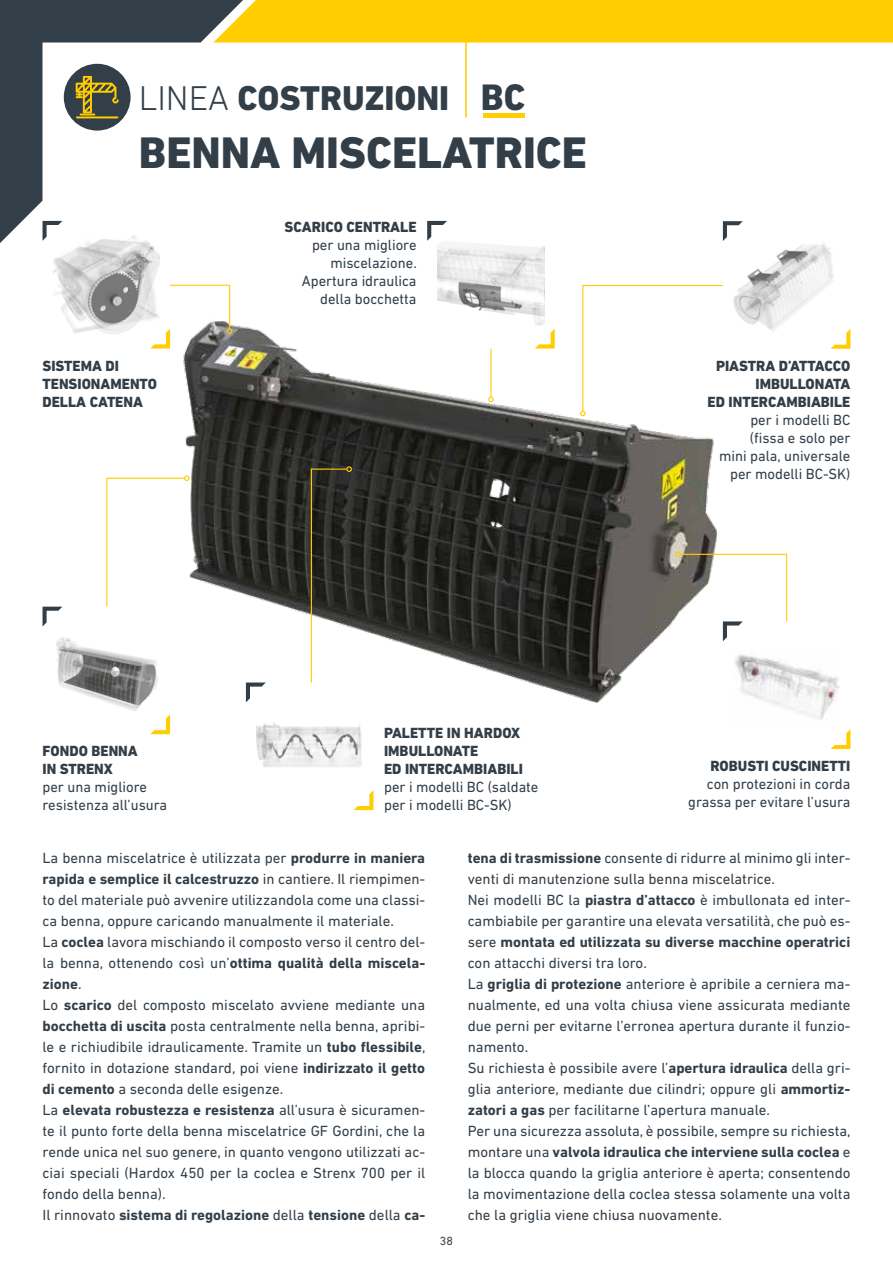
<style>
.page{position:relative;width:893px;height:1263px;background:#fff}
.page>*{position:absolute;margin:0;border:0;box-sizing:border-box;transform-origin:0 0}
.t1{font:800 45px "DIN Next LT Pro";color:#323e48}
.t2{font:800 34.95px "DIN Next LT Pro";color:#323e48}
.t3{font:15px/21px "DIN Next LT Pro";color:#323e48}
.t4{font:800 15px/18px "DIN Next LT Pro";color:#323e48}
.t5{font:12px "DIN Next LT Pro";color:#323e48}
.s1{font-weight:300}
.s2{font-size:37.5px}
.s3{font-weight:700}
</style>
<div class="page">
<svg style="left:0;top:0;width:213px;height:243px"></svg>
<div style="left:213px;top:0;width:680px;height:43px;background:#ffcd00"></div>
<div style="left:483px;top:113px;width:41px;height:5px;background:#ffcd00"></div>
<hr style="left:465px;top:26px;width:2px;height:92px;background:#ffcd00">
<div style="left:64px;top:64px;width:67px;height:67px;background:#323e48;border-radius:50%"></div>
<svg style="left:76px;top:76px;width:43px;height:39px"></svg>
<hr style="left:76px;top:116px;width:42px;height:2px;background:#ffcd00">
<img style="left:163px;top:307px;width:555px;height:410px">
<svg style="left:831px;top:329px;width:19px;height:20px"></svg>
<svg style="left:723px;top:221px;width:20px;height:20px"></svg>
<img style="left:733px;top:232px;width:107px;height:106px">
<svg style="left:354px;top:791px;width:19px;height:19px"></svg>
<svg style="left:246px;top:682px;width:20px;height:20px"></svg>
<img style="left:257px;top:693px;width:106px;height:106px">
<svg style="left:150px;top:714px;width:20px;height:20px"></svg>
<svg style="left:43px;top:607px;width:19px;height:19px"></svg>
<img style="left:53px;top:617px;width:106px;height:106px">
<svg style="left:831px;top:729px;width:19px;height:20px"></svg>
<img style="left:735px;top:655px;width:105px;height:65px">
<svg style="left:535px;top:329px;width:20px;height:19px"></svg>
<svg style="left:427px;top:221px;width:20px;height:20px"></svg>
<img style="left:438px;top:232px;width:106px;height:99px">
<svg style="left:43px;top:221px;width:19px;height:20px"></svg>
<img style="left:53px;top:232px;width:106px;height:102px">
<svg style="left:580px;top:285px;width:143px;height:131px"></svg>
<svg style="left:675px;top:551px;width:113px;height:90px"></svg>
<svg style="left:310px;top:466px;width:42px;height:218px"></svg>
<svg style="left:106px;top:475px;width:84px;height:132px"></svg>
<svg style="left:150px;top:284px;width:82px;height:64px"></svg>
<hr style="left:490px;top:349px;width:1px;height:48px;background:#ffcd00">
<svg style="left:488px;top:397px;width:6px;height:5px"></svg>
<h2 class="t2" style="left:139px;top:78px;width:388px"><span class="s1">LINEA</span> COSTRUZIONI <span class="s2">BC</span></h2>
<h1 class="t1" style="left:139px;top:126px;width:449px">BENNA MISCELATRICE</h1>
<p class="t4" style="left:43px;top:356px;width:116px">SISTEMA DI<br>TENSIONAMENTO<br>DELLA CATENA</p>
<p class="t4" style="left:285px;top:218px;width:133px">SCARICO CENTRALE</p>
<p class="t3" style="left:302px;top:236px;width:116px;line-height:18px;text-align:right">per una migliore miscelazione.<br>Apertura idraulica della bocchetta</p>
<p class="t4" style="left:43px;top:742px;width:97px">FONDO BENNA<br>IN STRENX</p>
<p class="t3" style="left:43px;top:778px;width:126px;line-height:18px">per una migliore resistenza all’usura</p>
<p class="t4" style="left:384px;top:724px;width:140px">PALETTE IN HARDOX<br>IMBULLONATE<br>ED INTERCAMBIABILI</p>
<p class="t3" style="left:384px;top:778px;width:156px;line-height:18px">per i modelli BC (saldate per i modelli BC-SK)</p>
<p class="t4" style="left:708px;top:356px;width:144px;text-align:right">PIASTRA D’ATTACCO<br>IMBULLONATA<br>ED INTERCAMBIABILE</p>
<p class="t3" style="left:719px;top:410px;width:133px;line-height:18px;text-align:right">per i modelli BC (fissa e solo per mini pala, universale per modelli BC-SK)</p>
<p class="t4" style="left:710px;top:757px;width:142px">ROBUSTI CUSCINETTI</p>
<p class="t3" style="left:688px;top:775px;width:164px;line-height:18px;text-align:right">con protezioni in corda grassa per evitare l’usura</p>
<p class="t3" style="left:43px;top:848px;width:385px">La benna miscelatrice è utilizzata per <span class="s3">produrre in maniera rapida e semplice il calcestruzzo</span> in cantiere. Il riempimen&shy;to del materiale può avvenire utilizzandola come una classi&shy;ca benna, oppure caricando manualmente il materiale.<br>La <span class="s3">coclea</span> lavora mischiando il composto verso il centro del&shy;la benna, ottenendo così un’<span class="s3">ottima qualità della miscela&shy;zione</span>.<br>Lo <span class="s3">scarico</span> del composto miscelato avviene mediante una <span class="s3">bocchetta di uscita</span> posta centralmente nella benna, apribi&shy;le e richiudibile idraulicamente. Tramite un <span class="s3">tubo flessibile</span>, fornito in dotazione standard, poi viene <span class="s3">indirizzato il getto di cemento</span> a seconda delle esigenze.<br>La <span class="s3">elevata robustezza e resistenza</span> all’usura è sicuramen&shy;te il punto forte della benna miscelatrice GF Gordini, che la rende unica nel suo genere, in quanto vengono utilizzati ac&shy;ciai speciali (Hardox 450 per la coclea e Strenx 700 per il fondo della benna).<br>Il rinnovato <span class="s3">sistema di regolazione</span> della <span class="s3">tensione</span> della <span class="s3">ca-</span></p>
<p class="t3" style="left:468px;top:848px;width:384px"><span class="s3">tena di trasmissione</span> consente di ridurre al minimo gli inter&shy;venti di manutenzione sulla benna miscelatrice.<br>Nei modelli BC la <span class="s3">piastra d’attacco</span> è imbullonata ed inter&shy;cambiabile per garantire una elevata versatilità, che può es&shy;sere <span class="s3">montata ed utilizzata su diverse macchine operatrici </span>con attacchi diversi tra loro.<br>La <span class="s3">griglia di protezione</span> anteriore è apribile a cerniera ma&shy;nualmente, ed una volta chiusa viene assicurata mediante due perni per evitarne l’erronea apertura durante il funzio&shy;namento.<br>Su richiesta è possibile avere l’<span class="s3">apertura idraulica</span> della gri&shy;glia anteriore, mediante due cilindri; oppure gli <span class="s3">ammortiz&shy;zatori a gas</span> per facilitarne l’apertura manuale.<br>Per una sicurezza assoluta, è possibile, sempre su richiesta, montare una <span class="s3">valvola idraulica che interviene sulla coclea</span> e la blocca quando la griglia anteriore è aperta; consentendo la movimentazione della coclea stessa solamente una volta che la griglia viene chiusa nuovamente.</p>
<p class="t5" style="left:440px;top:1234px;width:15px">38</p>
</div>
